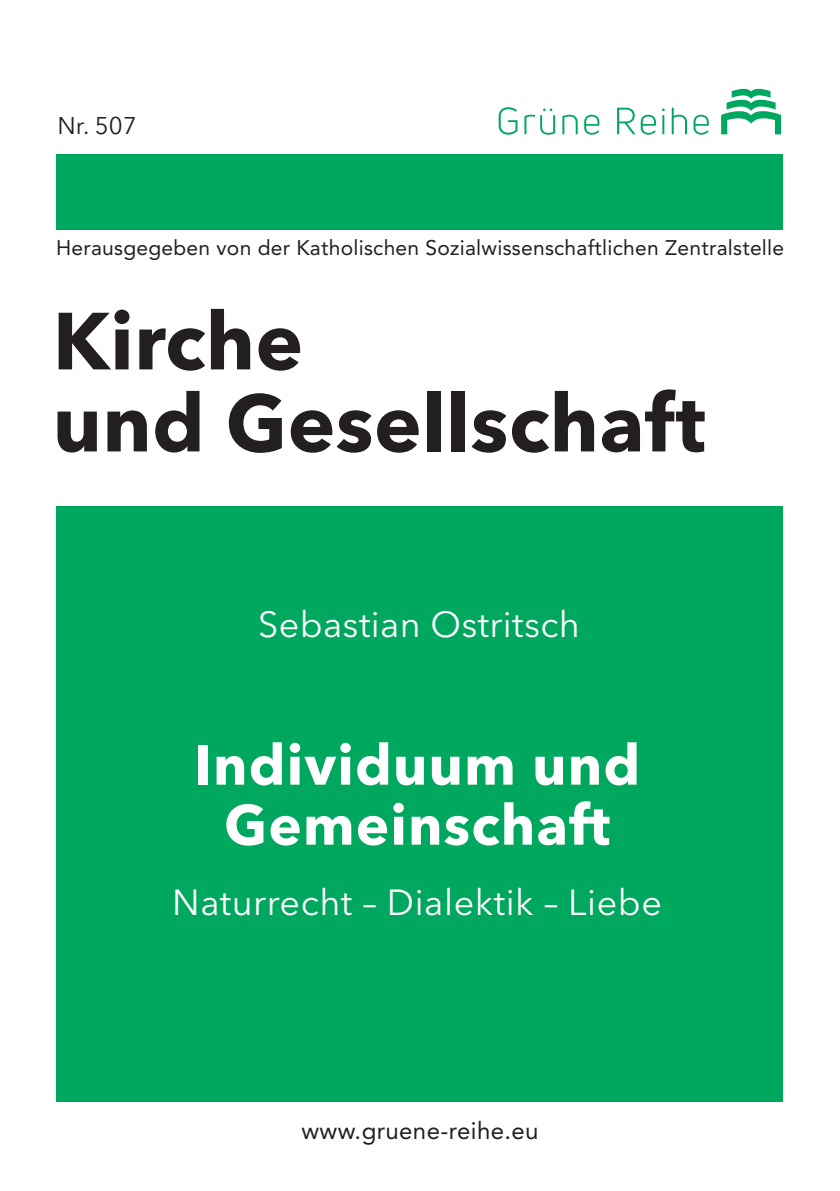
<style>
.page{position:relative;width:840px;height:1191px;background:#fff}
.page>*{position:absolute;margin:0;border:0;box-sizing:border-box;transform-origin:0 0}
.t1{font:700 80px/82px "Avenir Next LT Pro";letter-spacing:.005em;color:#231f20}
.t2{font:700 56px/60px "Avenir Next LT Pro";letter-spacing:.02em;color:#fff;text-align:center}
.t3{font:36px "Avenir Next LT Pro";letter-spacing:.015em;color:#fff}
.t4{font:24px "Avenir LT Std";letter-spacing:.015em;color:#231f20}
.t5{font:24px "Avenir Next LT Pro";color:#231f20}
.t6{font:21px "Avenir LT Std";letter-spacing:.01em;color:#231f20}
</style>
<div class="page">
<div style="left:57px;top:154px;width:725px;height:76px;background:#00a75f"></div>
<div style="left:57px;top:506px;width:725px;height:595px;background:#00a75f"></div>
<svg style="left:721px;top:88px;width:59px;height:46px"></svg>
<svg style="left:498px;top:107px;width:19px;height:28px"></svg>
<svg style="left:524px;top:109px;width:31px;height:26px"></svg>
<svg style="left:562px;top:115px;width:15px;height:19px"></svg>
<svg style="left:584px;top:115px;width:15px;height:20px"></svg>
<svg style="left:617px;top:108px;width:38px;height:27px"></svg>
<svg style="left:662px;top:108px;width:2px;height:26px"></svg>
<svg style="left:671px;top:108px;width:15px;height:26px"></svg>
<svg style="left:693px;top:115px;width:15px;height:20px"></svg>
<p class="t5" style="left:57px;top:111px;width:81px">Nr. 507</p>
<p class="t6" style="left:56px;top:236px;width:729px">Herausgegeben von der Katholischen Sozialwissenschaftlichen Zentralstelle</p>
<h1 class="t1" style="left:53px;top:300px;width:654px">Kirche<br>und Gesellschaft</h1>
<h3 class="t3" style="left:258px;top:602px;width:323px">Sebastian Ostritsch</h3>
<h2 class="t2" style="left:194px;top:734px;width:447px">Individuum und<br>Gemeinschaft</h2>
<h3 class="t3" style="left:172px;top:880px;width:491px">Naturrecht – Dialektik – Liebe</h3>
<p class="t4" style="left:301px;top:1117px;width:238px">www.gruene-reihe.eu</p>
</div>
